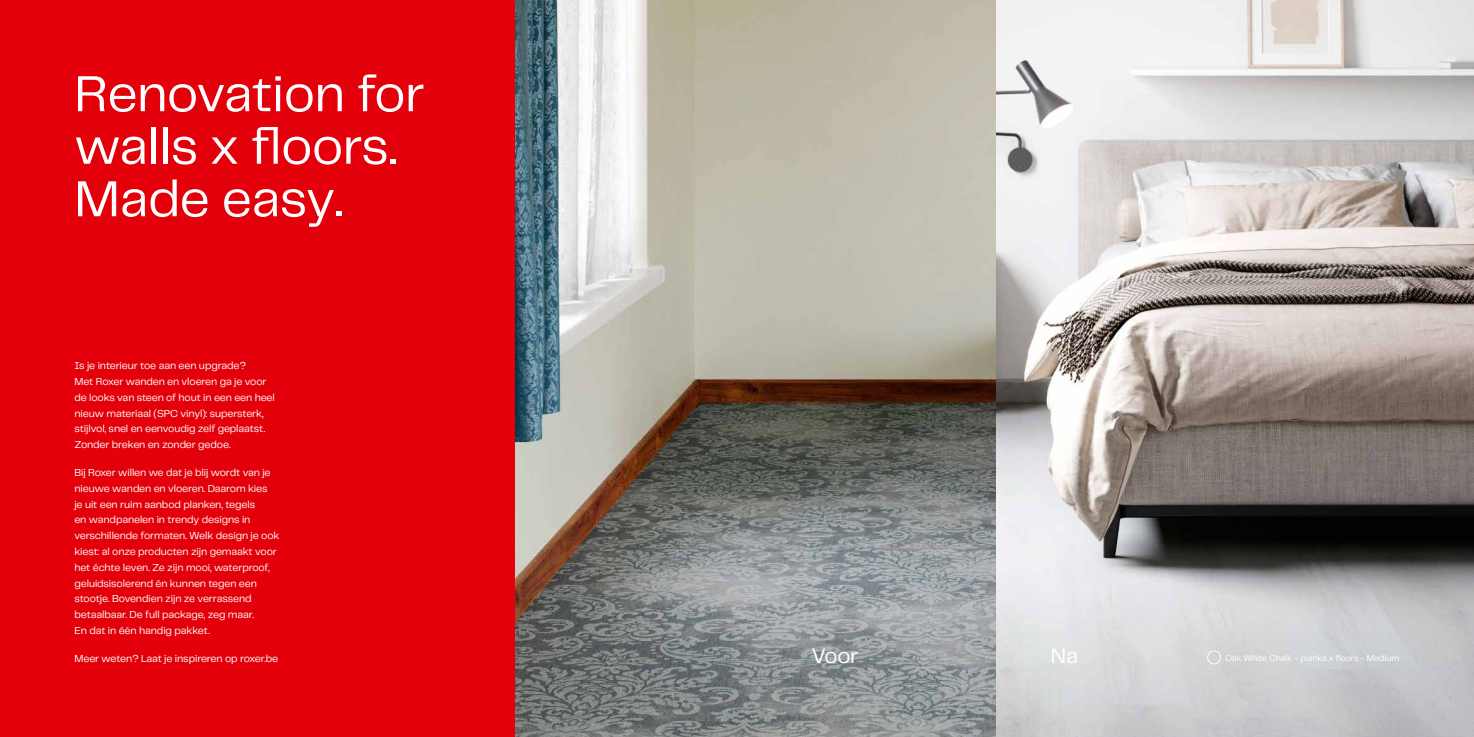
<style>
.page{position:relative;width:1474px;height:737px;background:#fff}
.page>*{position:absolute;margin:0;border:0;box-sizing:border-box;transform-origin:0 0}
.t1{font:52.5px/52.5px "Telegraf";letter-spacing:-.015em;color:#fff}
.t2{font:21.88px "Telegraf";letter-spacing:-.015em;color:#fff}
.t3{font:10.5px/15.8px "Telegraf";letter-spacing:-.01em;color:#fff}
.t4{font:8.75px "Telegraf";letter-spacing:-.01em;color:#fff}
</style>
<div class="page">
<div style="left:0;top:0;width:737px;height:737px;background:#e3000b"></div>
<img style="left:515px;top:0;width:958px;height:737px">
<div style="left:1207px;top:650px;width:13px;height:14px;border:1px solid #fff;border-radius:50%"></div>
<h1 class="t1" style="left:74px;top:66px;width:352px">Renovation for walls x floors.<br>Made easy.</h1>
<p class="t3" style="left:74px;top:357px;width:202px">Is je interieur toe aan een upgrade?<br>Met Roxer wanden en vloeren ga je voor de looks van steen of hout in een een heel nieuw materiaal (SPC vinyl): supersterk, stijlvol, snel en eenvoudig zelf geplaatst.<br>Zonder breken en zonder gedoe.</p>
<p class="t3" style="left:74px;top:464px;width:206px">Bij Roxer willen we dat je blij wordt van je nieuwe wanden en vloeren. Daarom kies<br>je uit een ruim aanbod planken, tegels<br>en wandpanelen in trendy designs in verschillende formaten. Welk design je ook kiest: al onze producten zijn gemaakt voor het échte leven. Ze zijn mooi, waterproof, geluidsisolerend én kunnen tegen een stootje. Bovendien zijn ze verrassend betaalbaar. De full package, zeg maar.<br>En dat in één handig pakket.</p>
<p class="t3" style="left:74px;top:650px;width:205px">Meer weten? Laat je inspireren op roxer.be</p>
<h2 class="t2" style="left:811px;top:640px;width:49px">Voor</h2>
<h2 class="t2" style="left:1050px;top:640px;width:29px">Na</h2>
<p class="t4" style="left:1225px;top:652px;width:176px">Oak White Chalk - planks x floors - Medium</p>
</div>
